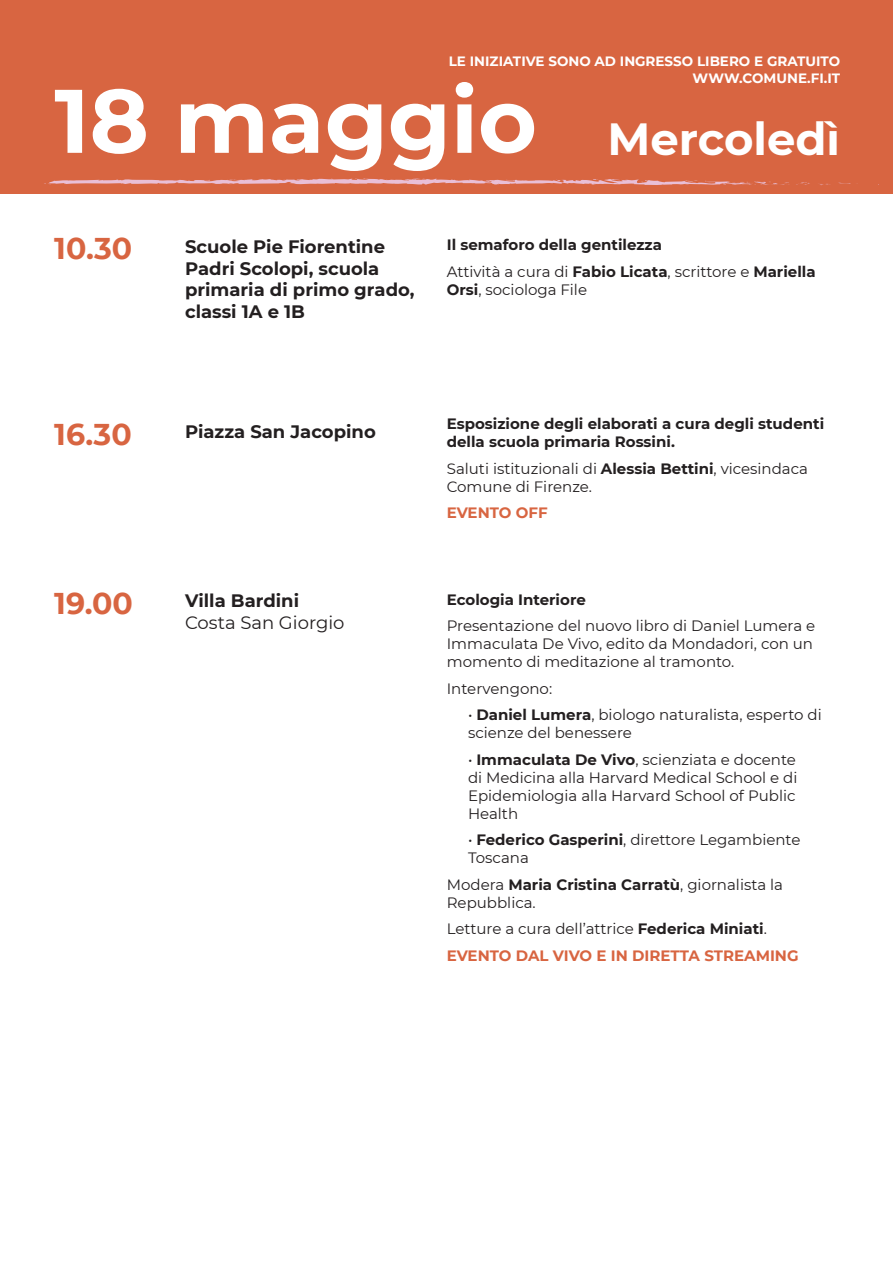
<style>
.page{position:relative;width:893px;height:1263px;background:#fff}
.page>*{position:absolute;margin:0;border:0;box-sizing:border-box;transform-origin:0 0}
.t1{font:700 90px "Montserrat";color:#fff}
.t2{font:700 45px "Montserrat";color:#fff}
.t3{font:700 30px "Montserrat";color:#d86541}
.t4{font:700 18px/21.6px "Montserrat";color:#231f20}
.t5{font:18px "Montserrat";color:#231f20}
.t6{font:15px/18px "Montserrat";color:#231f20}
.t7{font:700 15px/18px "Montserrat";color:#231f20}
.t8{font:700 15px "Montserrat";color:#d86541}
.t9{font:700 13.5px/16.5px "Montserrat";color:#fff;text-align:right}
.s1{font-weight:700}
</style>
<div class="page">
<div style="left:0;top:0;width:893px;height:194px;background:#d86541"></div>
<svg style="left:838px;top:182px;width:20px;height:2px"></svg>
<svg style="left:820px;top:183px;width:10px;height:3px"></svg>
<svg style="left:44px;top:178px;width:766px;height:7px"></svg>
<p class="t9" style="left:449px;top:53px;width:393px">LE INIZIATIVE SONO AD INGRESSO LIBERO E GRATUITO<br>WWW.COMUNE.FI.IT</p>
<p class="t1" style="left:54px;top:56px;width:484px">18 maggio</p>
<p class="t2" style="left:607px;top:106px;width:234px">Mercoledì</p>
<p class="t3" style="left:54px;top:227px;width:80px">10.30</p>
<p class="t4" style="left:185px;top:235px;width:202px">Scuole Pie Fiorentine</p>
<p class="t4" style="left:185px;top:256px;width:196px">Padri Scolopi, scuola</p>
<p class="t4" style="left:185px;top:278px;width:231px">primaria di primo grado, classi 1A e 1B</p>
<p class="t7" style="left:447px;top:235px;width:217px">Il semaforo della gentilezza</p>
<p class="t6" style="left:447px;top:262px;width:370px">Attività a cura di <span class="s1">Fabio Licata</span>, scrittore e <span class="s1">Mariella<br>Orsi</span>, sociologa File</p>
<p class="t3" style="left:54px;top:412px;width:79px">16.30</p>
<p class="t4" style="left:185px;top:420px;width:192px">Piazza San Jacopino</p>
<p class="t3" style="left:54px;top:581px;width:80px">19.00</p>
<p class="t4" style="left:185px;top:589px;width:115px">Villa Bardini</p>
<p class="t5" style="left:185px;top:610px;width:161px">Costa San Giorgio</p>
<p class="t7" style="left:447px;top:414px;width:379px">Esposizione degli elaborati a cura degli studenti della scuola primaria Rossini.</p>
<p class="t6" style="left:447px;top:459px;width:363px">Saluti istituzionali di <span class="s1">Alessia Bettini</span>, vicesindaca<br>Comune di Firenze.</p>
<p class="t8" style="left:447px;top:502px;width:102px">EVENTO OFF</p>
<p class="t7" style="left:447px;top:589px;width:141px">Ecologia Interiore</p>
<p class="t6" style="left:447px;top:616px;width:370px">Presentazione del nuovo libro di Daniel Lumera e<br>Immaculata De Vivo, edito da Mondadori, con un momento di meditazione al tramonto.</p>
<p class="t6" style="left:447px;top:679px;width:107px">Intervengono:</p>
<p class="t6" style="left:468px;top:705px;width:355px">• <span class="s1">Daniel Lumera</span>, biologo naturalista, esperto di scienze del benessere</p>
<p class="t6" style="left:468px;top:750px;width:331px">• <span class="s1">Immaculata De Vivo</span>, scienziata e docente di Medicina alla Harvard Medical School e di Epidemiologia alla Harvard School of Public Health</p>
<p class="t6" style="left:468px;top:830px;width:334px">• <span class="s1">Federico Gasperini</span>, direttore Legambiente<br>Toscana</p>
<p class="t6" style="left:447px;top:875px;width:338px">Modera <span class="s1">Maria Cristina Carratù</span>, giornalista la<br>Repubblica.</p>
<p class="t6" style="left:447px;top:919px;width:322px">Letture a cura dell’attrice <span class="s1">Federica Miniati</span>.</p>
<p class="t8" style="left:447px;top:944px;width:353px">EVENTO DAL VIVO E IN DIRETTA STREAMING</p>
</div>
